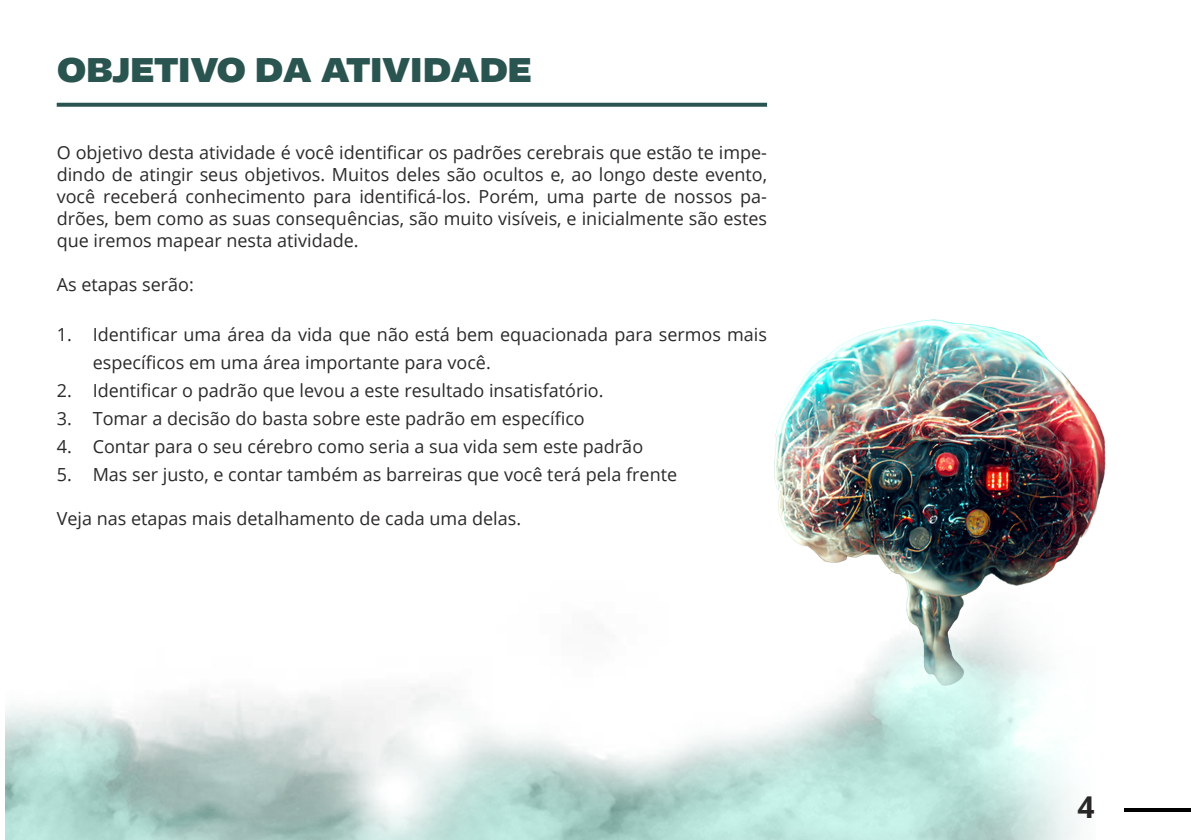
<style>
.page{position:relative;width:1191px;height:840px;background:#fff}
.page>*{position:absolute;margin:0;border:0;box-sizing:border-box;transform-origin:0 0}
.t1{font:800 34px "Body Text Fit";color:#2a544f}
.t2{font:700 30px "Open Sans";color:#231f20}
.t3{font:18px/22px "Open Sans";color:#2b292a;text-align:justify}
</style>
<div class="page">
<svg style="left:1125px;top:808px;width:66px;height:3px"></svg>
<img style="left:775px;top:320px;width:330px;height:260px">
<svg style="left:57px;top:103px;width:710px;height:4px;background:#375f5a"></svg>
<img style="left:6px;top:580px;width:1072px;height:259px">
<h1 class="t1" style="left:58px;top:46px;width:476px">OBJETIVO DA ATIVIDADE</h1>
<p class="t3" style="left:57px;top:141px;width:712px">O objetivo desta atividade é você identificar os padrões cerebrais que estão te impe&shy;dindo de atingir seus objetivos. Muitos deles são ocultos e, ao longo deste evento, você receberá conhecimento para identificá-los. Porém, uma parte de nossos pa&shy;drões, bem como as suas consequências, são muito visíveis, e inicialmente são estes que iremos mapear nesta atividade.</p>
<p class="t3" style="left:57px;top:273px;width:139px">As etapas serão:</p>
<p class="t3" style="left:93px;top:320px;width:676px;line-height:28px;text-indent:-36px">1. Identificar uma área da vida que não está bem equacionada para sermos mais específicos em uma área importante para você.</p>
<p class="t3" style="left:57px;top:379px;width:548px">2. Identificar o padrão que levou a este resultado insatisfatório.</p>
<p class="t3" style="left:57px;top:407px;width:529px">3. Tomar a decisão do basta sobre este padrão em específico</p>
<p class="t3" style="left:57px;top:435px;width:588px">4. Contar para o seu cérebro como seria a sua vida sem este padrão</p>
<p class="t3" style="left:57px;top:463px;width:622px">5. Mas ser justo, e contar também as barreiras que você terá pela frente</p>
<p class="t3" style="left:57px;top:507px;width:466px">Veja nas etapas mais detalhamento de cada uma delas.</p>
<h2 class="t2" style="left:1077px;top:785px;width:19px">4</h2>
</div>
